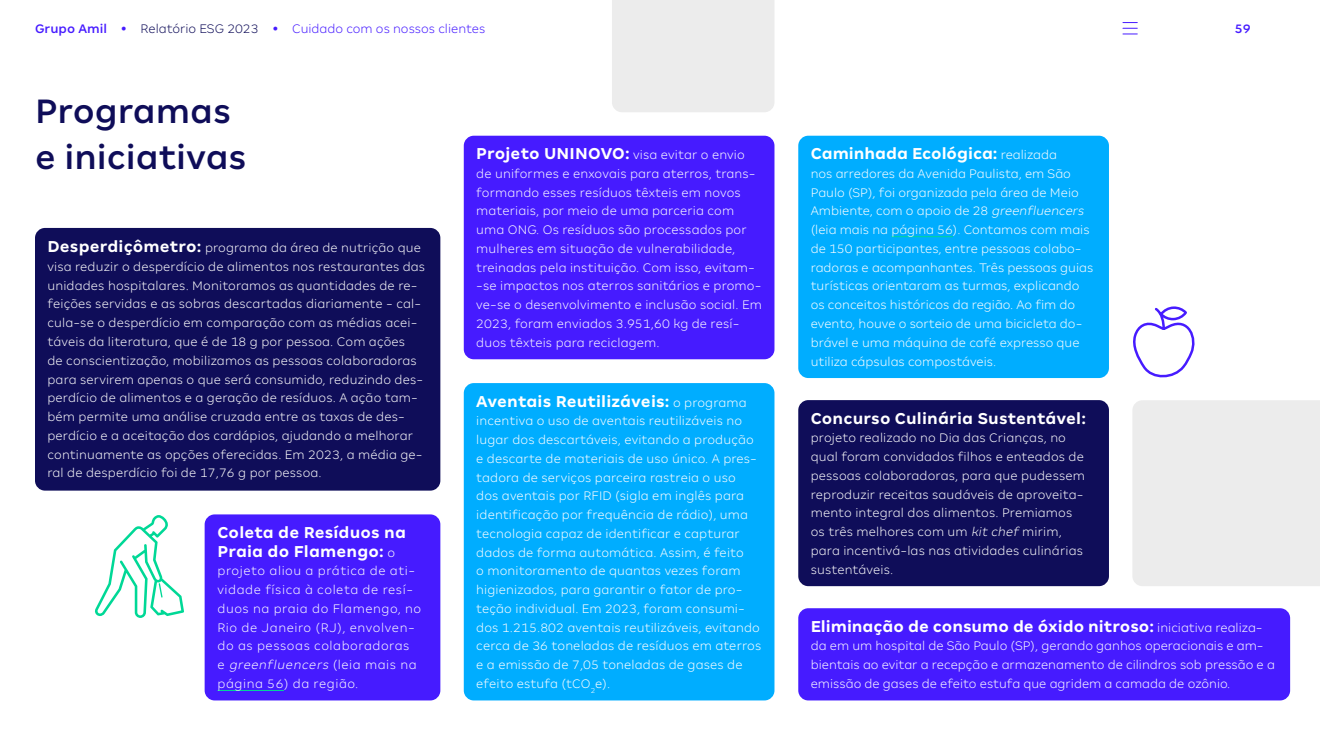
<style>
.page{position:relative;width:1320px;height:743px;background:#fff}
.page>*{position:absolute;margin:0;border:0;box-sizing:border-box;transform-origin:0 0}
.T1_1__22{font:500 37.5px/45px "Amil Typeface";color:#0f0d59}
.corpo_Bullet{font:700 17.5px/18.8px "Amil Typeface";letter-spacing:.005em;color:#fff}
.corpo_Bullet-2{font:300 13.75px/18.8px "Amil Typeface";letter-spacing:.01em;color:#fff}
.corpo_Bullet-3{font:300 13.75px/18.8px "Amil Typeface";letter-spacing:.04em;color:#fff}
.t1{font:300 13.75px "Amil Typeface";color:#461bff}
.t2{font:500 13.75px "Amil Typeface";color:#461bff}
.s1{font-weight:500}
.s2{font-weight:900}
.s3{color:#0f0d59}
.s4{font-weight:700;font-size:17.5px}
.s5{font-weight:300;font-size:13.75px}
.s6{font-style:italic}
</style>
<div class="page">
<div style="left:1132px;top:400px;width:188px;height:186px;background:#ececec"></div>
<div style="left:612px;top:0;width:162px;height:112px;background:#ececec"></div>
<div style="left:35px;top:228px;width:405px;height:262px;background:#0f0d59;border-radius:10px"></div>
<div style="left:798px;top:608px;width:492px;height:92px;background:#461bff;border-radius:10px"></div>
<div style="left:464px;top:383px;width:310px;height:317px;background:#00adff;border-radius:10px"></div>
<div style="left:798px;top:136px;width:311px;height:242px;background:#00adff;border-radius:10px"></div>
<div style="left:464px;top:136px;width:310px;height:223px;background:#461bff;border-radius:10px"></div>
<div style="left:205px;top:514px;width:235px;height:186px;background:#461bff;border-radius:10px"></div>
<hr style="left:218px;top:690px;width:66px;height:1px;background:#00d896">
<hr style="left:891px;top:236px;width:62px;height:1px;background:#00d896">
<div style="left:798px;top:400px;width:311px;height:186px;background:#0f0d59;border-radius:10px"></div>
<svg style="left:1133px;top:306px;width:62px;height:72px"></svg>
<svg style="left:95px;top:515px;width:89px;height:103px"></svg>
<svg style="left:1123px;top:22px;width:14px;height:12px"></svg>
<p class="t1" style="left:35px;top:20px;width:452px"><span class="s1">Grupo Amil</span> <span class="s2">•</span> <span class="s3">Relatório ESG 2023</span> <span class="s2">•</span> Cuidado com os nossos clientes</p>
<p class="t2" style="left:1235px;top:20px;width:17px">59</p>
<p class="T1_1__22" style="left:35px;top:89px;width:213px">Programas e iniciativas</p>
<p class="corpo_Bullet-2" style="left:48px;top:238px;width:379px"><span class="s4">Desperdiçômetro:</span> programa da área de nutrição que visa reduzir o desperdício de alimentos nos restaurantes das unidades hospitalares. Monitoramos as quantidades de re&shy;feições servidas e as sobras descartadas diariamente - cal&shy;cula-se o desperdício em comparação com as médias acei&shy;táveis da literatura, que é de 18 g por pessoa. Com ações<br>de conscientização, mobilizamos as pessoas colaboradoras para servirem apenas o que será consumido, reduzindo des&shy;perdício de alimentos e a geração de resíduos. A ação tam&shy;bém permite uma análise cruzada entre as taxas de des&shy;perdício e a aceitação dos cardápios, ajudando a melhorar continuamente as opções oferecidas. Em 2023, a média ge&shy;ral de desperdício foi de 17,76 g por pessoa.</p>
<p class="corpo_Bullet" style="left:218px;top:522px;width:190px">Coleta de Resíduos na<br>Praia do Flamengo: <span class="s5">o</span></p>
<p class="corpo_Bullet-3" style="left:218px;top:561px;width:205px">projeto aliou a prática de ati&shy;vidade física à coleta de resí&shy;duos na praia do Flamengo, no<br>Rio de Janeiro (RJ), envolven&shy;do as pessoas colaboradoras<br>e <span class="s6">greenfluencers</span> ( l e i a m a i s n a página 56) da região.</p>
<p class="corpo_Bullet-2" style="left:476px;top:145px;width:287px"><span class="s4">Projeto UNINOVO:</span> visa evitar o envio de uniformes e enxovais para aterros, trans&shy;formando esses resíduos têxteis em novos materiais, por meio de uma parceria com uma ONG. Os resíduos são processados por mulheres em situação de vulnerabilidade, treinadas pela instituição. Com isso, evitam--se impactos nos aterros sanitários e promo&shy;ve-se o desenvolvimento e inclusão social. Em 2023, foram enviados 3.951,60 kg de resí&shy;duos têxteis para reciclagem.</p>
<p class="corpo_Bullet" style="left:476px;top:391px;width:272px">Aventais Reutilizáveis: <span class="s5">o programa</span></p>
<p class="corpo_Bullet-2" style="left:476px;top:411px;width:287px">incentiva o uso de aventais reutilizáveis no lugar dos descartáveis, evitando a produção e descarte de materiais de uso único. A pres&shy;tadora de serviços parceira rastreia o uso dos aventais por RFID (sigla em inglês para identificação por frequência de rádio), uma tecnologia capaz de identificar e capturar dados de forma automática. Assim, é feito<br>o monitoramento de quantas vezes foram higienizados, para garantir o fator de pro&shy;teção individual. Em 2023, foram consumi&shy;dos 1.215.802 aventais reutilizáveis, evitando cerca de 36 toneladas de resíduos em aterros e a emissão de 7,05 toneladas de gases de efeito estufa (tCO<sub>2</sub>e).</p>
<p class="corpo_Bullet" style="left:811px;top:144px;width:248px">Caminhada Ecológica: <span class="s5">realizada</span></p>
<p class="corpo_Bullet-2" style="left:811px;top:164px;width:284px">nos arredores da Avenida Paulista, em São Paulo (SP), foi organizada pela área de Meio Ambiente, com o apoio de 28 <span class="s6">greenfluencers </span>(leia mais na página 56). Contamos com mais de 150 participantes, entre pessoas colabo&shy;radoras e acompanhantes. Três pessoas guias turísticas orientaram as turmas, explicando os conceitos históricos da região. Ao fim do evento, houve o sorteio de uma bicicleta do&shy;brável e uma máquina de café expresso que utiliza cápsulas compostáveis.</p>
<p class="corpo_Bullet" style="left:811px;top:408px;width:277px">Concurso Culinária Sustentável:</p>
<p class="corpo_Bullet-2" style="left:811px;top:428px;width:276px">projeto realizado no Dia das Crianças, no qual foram convidados filhos e enteados de pessoas colaboradoras, para que pudessem reproduzir receitas saudáveis de aproveita&shy;mento integral dos alimentos. Premiamos os três melhores com um <span class="s6">kit chef</span> mirim, para incentivá-las nas atividades culinárias sustentáveis.</p>
<p class="corpo_Bullet" style="left:811px;top:616px;width:453px">Eliminação de consumo de óxido nitroso: <span class="s5">iniciativa realiza-</span></p>
<p class="corpo_Bullet-2" style="left:811px;top:636px;width:466px">da em um hospital de São Paulo (SP), gerando ganhos operacionais e am&shy;bientais ao evitar a recepção e armazenamento de cilindros sob pressão e a emissão de gases de efeito estufa que agridem a camada de ozônio.</p>
</div>
